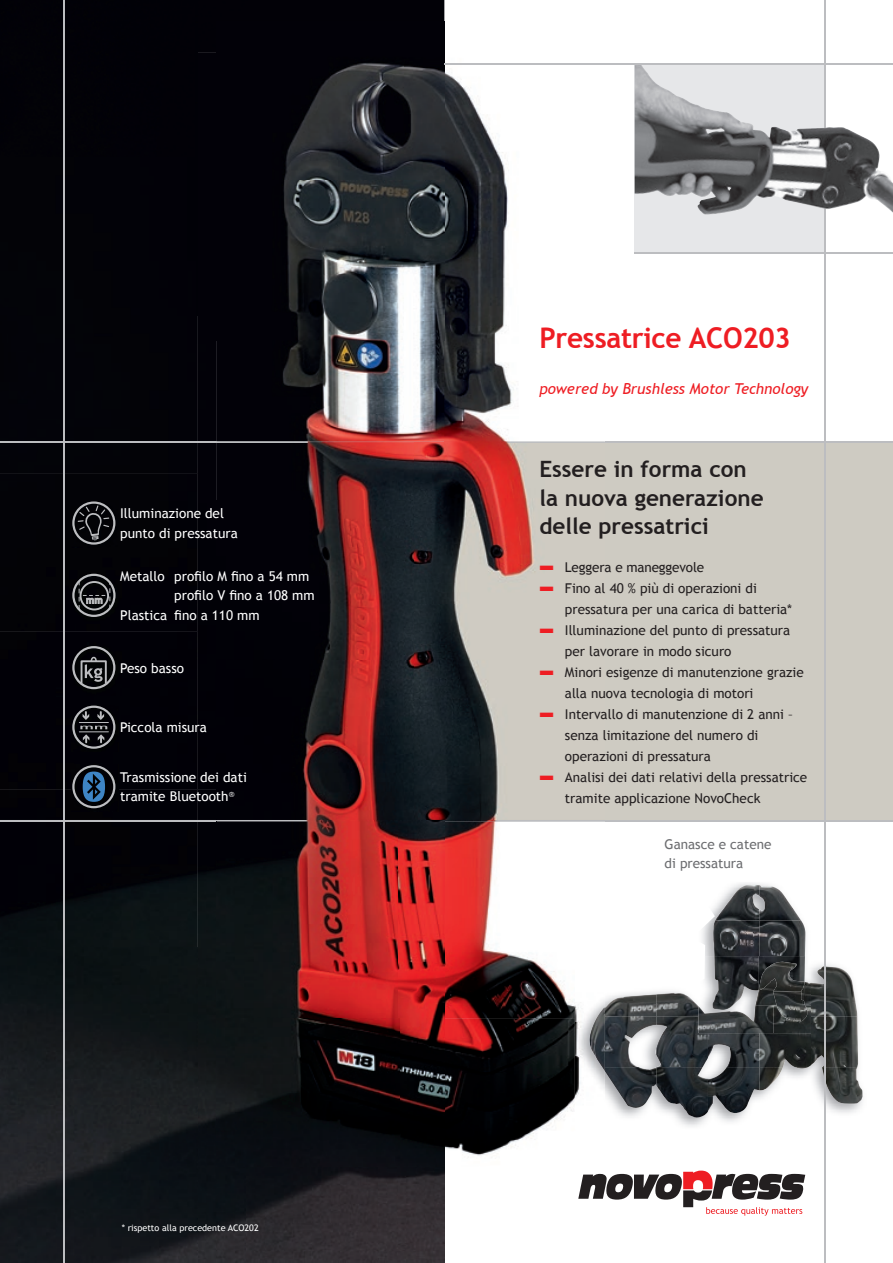
<style>
.page{position:relative;width:893px;height:1263px;background:#fff}
.page>*{position:absolute;margin:0;border:0;box-sizing:border-box;transform-origin:0 0}
.t1{font:700 28.5px "Trebuchet MS";letter-spacing:-.01em;color:#ee1d23}
.t2{font:700 22.5px/28.5px "Trebuchet MS";color:#231f20}
.t3{font:italic 15px "Trebuchet MS";color:#ee1d23}
.t4{font:13.5px/21px "Trebuchet MS";color:#231f20}
.t5{font:13.5px/19.5px "Trebuchet MS";color:#fff}
.t6{font:13.5px/19.5px "Trebuchet MS";color:#6c6d70}
.t7{font:9px "Trebuchet MS";color:#fff}
.s1{color:#ee1d23}
</style>
<div class="page">
<img style="left:0;top:0;width:197px;height:1263px">
<div style="left:197px;top:0;width:247px;height:52px;background:#020107"></div>
<div style="left:197px;top:52px;width:20px;height:737px;background:#020108"></div>
<img style="left:197px;top:789px;width:50px;height:474px">
<img style="left:247px;top:1166px;width:197px;height:97px">
<img style="left:702px;top:883px;width:104px;height:73px">
<img style="left:715px;top:885px;width:86px;height:35px">
<img style="left:713px;top:920px;width:92px;height:36px">
<img style="left:641px;top:956px;width:221px;height:161px">
<img style="left:713px;top:956px;width:46px;height:50px">
<img style="left:759px;top:956px;width:46px;height:22px">
<img style="left:605px;top:993px;width:94px;height:24px">
<img style="left:811px;top:966px;width:46px;height:51px">
<img style="left:605px;top:1017px;width:103px;height:50px">
<img style="left:708px;top:1033px;width:51px;height:80px">
<img style="left:759px;top:1017px;width:99px;height:50px">
<img style="left:605px;top:1067px;width:51px;height:41px">
<img style="left:656px;top:1067px;width:52px;height:50px">
<img style="left:759px;top:1067px;width:49px;height:23px">
<img style="left:822px;top:1067px;width:40px;height:37px">
<img style="left:755px;top:978px;width:56px;height:28px">
<img style="left:699px;top:1006px;width:112px;height:27px">
<img style="left:758px;top:962px;width:46px;height:29px">
<img style="left:773px;top:991px;width:34px;height:30px">
<div style="left:635px;top:64px;width:190px;height:189px;background:#e6e7e9"></div>
<div style="left:414px;top:442px;width:479px;height:379px;background:#cecbc2"></div>
<hr style="left:0;top:820px;width:893px;height:1px;background:#bcbdc0">
<svg style="left:578px;top:1170px;width:227px;height:46px"></svg>
<hr style="left:0;top:441px;width:893px;height:2px;background:#bcbdc0">
<hr style="left:824px;top:0;width:2px;height:1263px;background:#bcbdc0">
<img style="left:635px;top:65px;width:258px;height:150px">
<hr style="left:444px;top:63px;width:449px;height:2px;background:#bcbdc0">
<hr style="left:635px;top:252px;width:258px;height:2px;background:#bcbdc0">
<hr style="left:63px;top:0;width:2px;height:1263px;background:#bcbdc0">
<img style="left:444px;top:21px;width:70px;height:420px">
<img style="left:217px;top:21px;width:227px;height:479px">
<img style="left:217px;top:500px;width:197px;height:320px">
<img style="left:217px;top:820px;width:388px;height:346px">
<img style="left:575px;top:956px;width:30px;height:173px">
<img style="left:589px;top:1007px;width:16px;height:64px">
<img style="left:414px;top:443px;width:121px;height:377px">
<img style="left:217px;top:441px;width:388px;height:2px">
<img style="left:444px;top:63px;width:70px;height:2px">
<img style="left:72px;top:501px;width:47px;height:47px">
<svg style="left:72px;top:501px;width:43px;height:44px;background:#2e2e32"></svg>
<img style="left:69px;top:570px;width:53px;height:53px">
<svg style="left:72px;top:574px;width:44px;height:43px;background:#3a3b3e"></svg>
<img style="left:69px;top:643px;width:53px;height:52px">
<svg style="left:72px;top:646px;width:43px;height:43px;background:#393a3c"></svg>
<img style="left:72px;top:705px;width:47px;height:47px">
<svg style="left:72px;top:706px;width:43px;height:43px;background:#343438"></svg>
<img style="left:72px;top:765px;width:47px;height:46px">
<svg style="left:72px;top:765px;width:43px;height:43px;background:#2c3d4e"></svg>
<p class="t5" style="left:120px;top:504px;width:119px">Illuminazione del punto di pressatura</p>
<p class="t5" style="left:120px;top:566px;width:191px">Metallo profilo M fino a 54 mm</p>
<p class="t5" style="left:174px;top:586px;width:142px">profilo V fino a 108 mm</p>
<p class="t5" style="left:120px;top:605px;width:141px">Plastica fino a 110 mm</p>
<p class="t5" style="left:120px;top:658px;width:65px">Peso basso</p>
<p class="t5" style="left:120px;top:718px;width:88px">Piccola misura</p>
<p class="t5" style="left:120px;top:767px;width:128px">Trasmissione dei dati tramite Bluetooth<sup>®</sup></p>
<p class="t7" style="left:122px;top:1223px;width:139px">* rispetto alla precedente ACO202</p>
<h1 class="t1" style="left:539px;top:320px;width:253px">Pressatrice ACO203</h1>
<p class="t3" style="left:539px;top:380px;width:270px">powered by Brushless Motor Technology</p>
<h2 class="t2" style="left:539px;top:455px;width:226px">Essere in forma con la nuova generazione delle pressatrici</h2>
<p class="t4" style="left:539px;top:556px;width:166px"><span class="s1">■</span> Leggera e maneggevole</p>
<p class="t4" style="left:565px;top:577px;width:229px;text-indent:-26px"><span class="s1">■</span> Fino al 40 % più di operazioni di pressatura per una carica di batteria*</p>
<p class="t4" style="left:565px;top:619px;width:227px;text-indent:-26px"><span class="s1">■</span> Illuminazione del punto di pressatura per lavorare in modo sicuro</p>
<p class="t4" style="left:565px;top:661px;width:240px;text-indent:-26px"><span class="s1">■</span> Minori esigenze di manutenzione grazie alla nuova tecnologia di motori</p>
<p class="t4" style="left:565px;top:703px;width:230px;text-indent:-26px"><span class="s1">■</span> Intervallo di manutenzione di 2 anni – senza limitazione del numero di operazioni di pressatura</p>
<p class="t4" style="left:565px;top:766px;width:244px;text-indent:-26px"><span class="s1">■</span> Analisi dei dati relativi della pressatrice tramite applicazione NovoCheck</p>
<p class="t6" style="left:665px;top:835px;width:108px">Ganasce e catene di pressatura</p>
</div>
